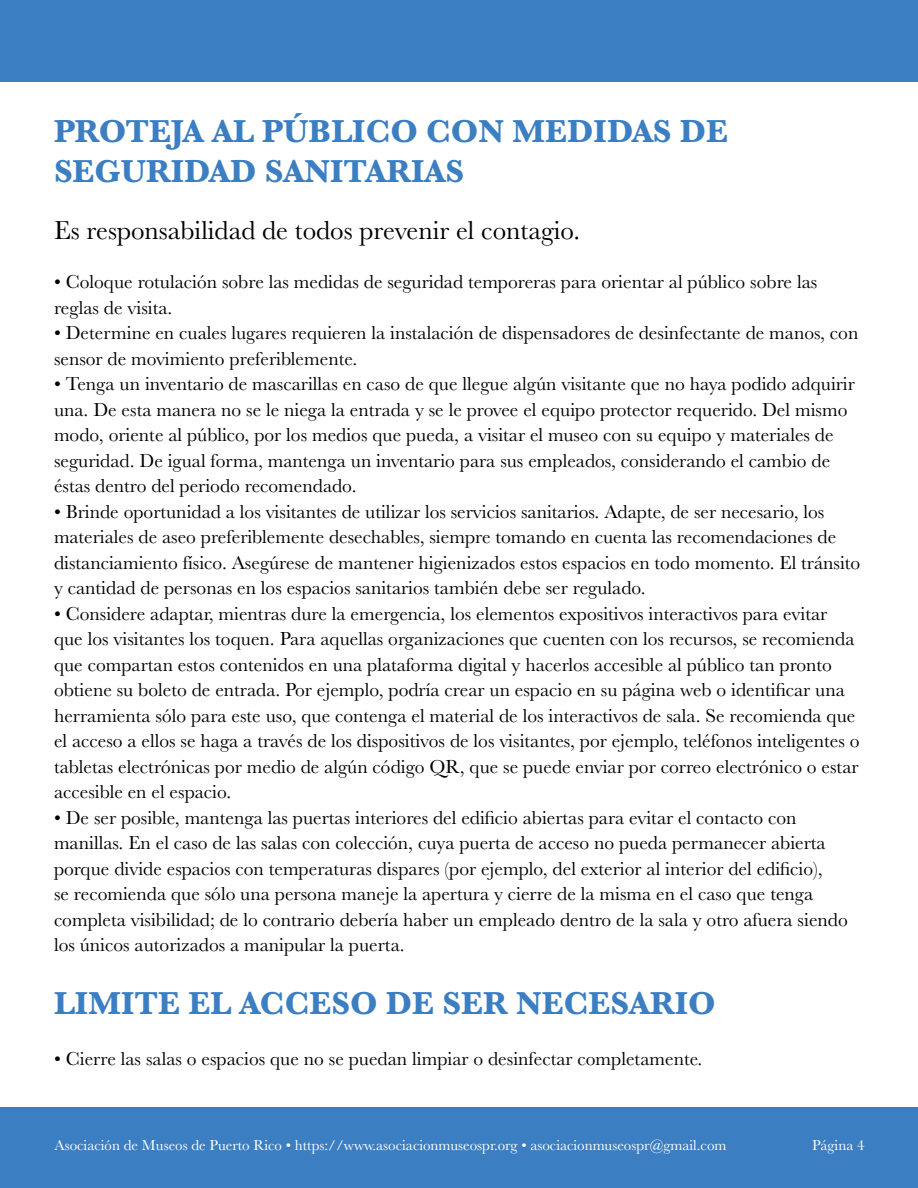
<style>
.page{position:relative;width:918px;height:1188px;background:#fff}
.page>*{position:absolute;margin:0;border:0;box-sizing:border-box;transform-origin:0 0}
.t1{font:700 33px/39.6px "Baskerville";color:#3b7ec2}
.t2{font:27px "Baskerville";color:#000}
.t3{font:19.5px/25.5px "Baskerville";color:#000}
.t4{font:15px "Baskerville";color:#fff}
</style>
<div class="page">
<div style="left:1px;top:1107px;width:917px;height:81px;background:#3b7ec2"></div>
<div style="left:0;top:0;width:918px;height:82px;background:#3b7ec2"></div>
<h1 class="t1" style="left:54px;top:112px;width:676px">PROTEJA AL PÚBLICO CON MEDIDAS DE<br>SEGURIDAD SANITARIAS</h1>
<h2 class="t2" style="left:54px;top:213px;width:528px">Es responsabilidad de todos prevenir el contagio.</h2>
<p class="t3" style="left:54px;top:270px;width:765px">• Coloque rotulación sobre las medidas de seguridad temporeras para orientar al público sobre las reglas de visita.</p>
<p class="t3" style="left:54px;top:321px;width:806px">• Determine en cuales lugares requieren la instalación de dispensadores de desinfectante de manos, con sensor de movimiento preferiblemente.</p>
<p class="t3" style="left:54px;top:372px;width:802px">• Tenga un inventario de mascarillas en caso de que llegue algún visitante que no haya podido adquirir una. De esta manera no se le niega la entrada y se le provee el equipo protector requerido. Del mismo modo, oriente al público, por los medios que pueda, a visitar el museo con su equipo y materiales de seguridad. De igual forma, mantenga un inventario para sus empleados, considerando el cambio de éstas dentro del periodo recomendado.</p>
<p class="t3" style="left:54px;top:499px;width:808px">• Brinde oportunidad a los visitantes de utilizar los servicios sanitarios. Adapte, de ser necesario, los materiales de aseo preferiblemente desechables, siempre tomando en cuenta las recomendaciones de distanciamiento físico. Asegúrese de mantener higienizados estos espacios en todo momento. El tránsito y cantidad de personas en los espacios sanitarios también debe ser regulado.</p>
<p class="t3" style="left:54px;top:601px;width:807px">• Considere adaptar, mientras dure la emergencia, los elementos expositivos interactivos para evitar que los visitantes los toquen. Para aquellas organizaciones que cuenten con los recursos, se recomienda que compartan estos contenidos en una plataforma digital y hacerlos accesible al público tan pronto obtiene su boleto de entrada. Por ejemplo, podría crear un espacio en su página web o identificar una herramienta sólo para este uso, que contenga el material de los interactivos de sala. Se recomienda que el acceso a ellos se haga a través de los dispositivos de los visitantes, por ejemplo, teléfonos inteligentes o tabletas electrónicas por medio de algún código QR, que se puede enviar por correo electrónico o estar accesible en el espacio.</p>
<p class="t3" style="left:54px;top:805px;width:795px">• De ser posible, mantenga las puertas interiores del edificio abiertas para evitar el contacto con manillas. En el caso de las salas con colección, cuya puerta de acceso no pueda permanecer abierta porque divide espacios con temperaturas dispares (por ejemplo, del exterior al interior del edificio),<br>se recomienda que sólo una persona maneje la apertura y cierre de la misma en el caso que tenga completa visibilidad; de lo contrario debería haber un empleado dentro de la sala y otro afuera siendo los únicos autorizados a manipular la puerta.</p>
<h1 class="t1" style="left:54px;top:984px;width:663px">LIMITE EL ACCESO DE SER NECESARIO</h1>
<p class="t3" style="left:54px;top:1047px;width:650px">• Cierre las salas o espacios que no se puedan limpiar o desinfectar completamente.</p>
<p class="t4" style="left:55px;top:1135px;width:673px">Asociación de Museos de Puerto Rico • https://www.asociacionmuseospr.org • asociacionmuseospr@gmail.com</p>
<p class="t4" style="left:812px;top:1135px;width:54px">Página 4</p>
</div>
